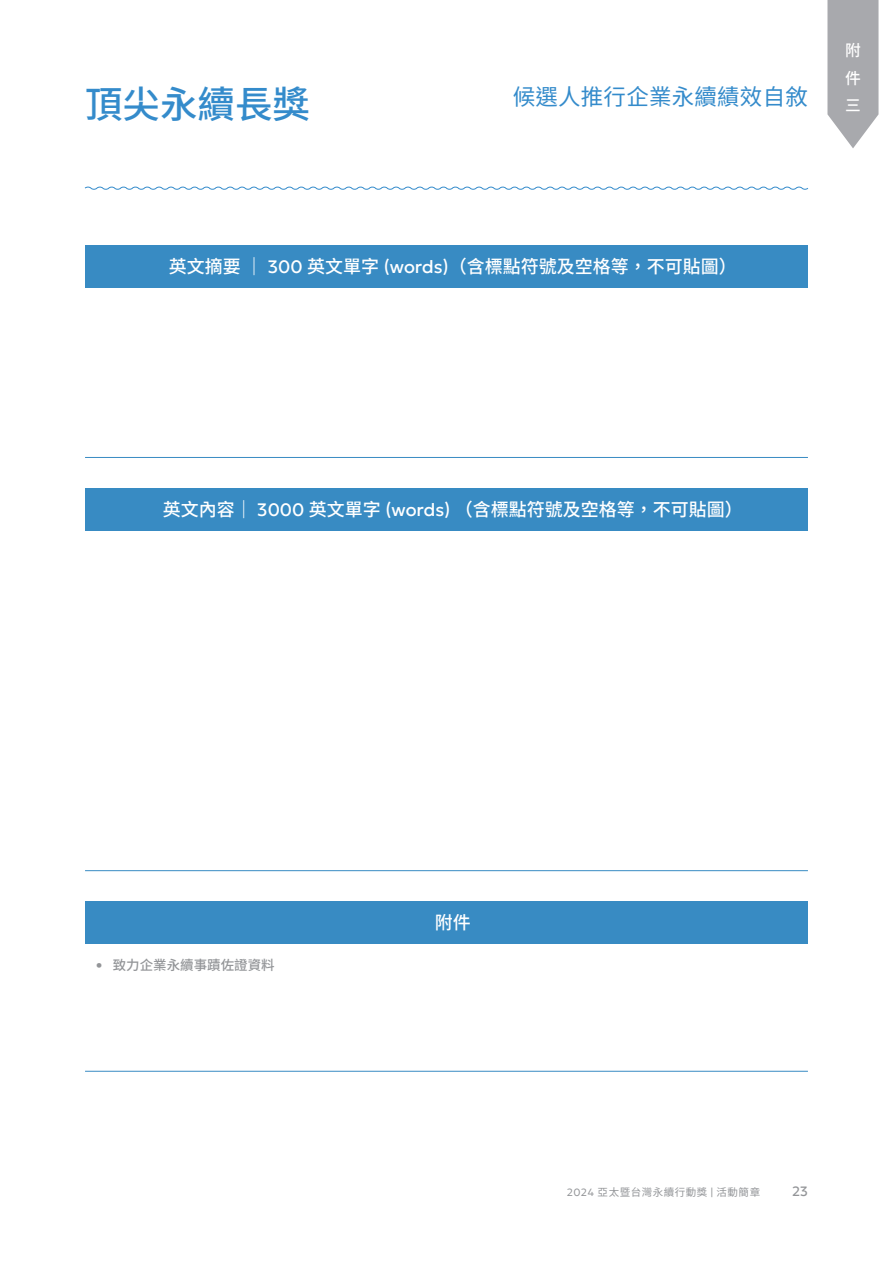
<style>
.page{position:relative;width:893px;height:1263px;background:#fff}
.page>*{position:absolute;margin:0;border:0;box-sizing:border-box;transform-origin:0 0}
.t1{font:500 37.5px "Noto Sans TC";color:#348bcb}
.t2{font:22.5px "Noto Sans TC";letter-spacing:.01em;color:#348bcb}
.t3{font:500 18px "Noto Sans TC";color:#fff}
.t4{font:500 15.75px/27.3px "Noto Sans TC";color:#fff}
.t5{font:500 13.5px "Noto Sans TC";color:#939598}
.t6{font:13.5px "Geologica";color:#939598}
.t7{font:10.5px "Noto Sans TC";letter-spacing:.05em;color:#939598}
.s1{font-family:"Geologica";font-weight:400}
.s2{font-family:"Geologica";font-weight:300}
</style>
<div class="page">
<div style="left:85px;top:245px;width:723px;height:42px;background:#388bc3"></div>
<hr style="left:85px;top:457px;width:723px;height:1px;background:#388bc3">
<div style="left:85px;top:488px;width:723px;height:42px;background:#388bc3"></div>
<hr style="left:85px;top:870px;width:723px;height:1px;background:#388bc3">
<div style="left:85px;top:901px;width:723px;height:43px;background:#388bc3"></div>
<hr style="left:85px;top:1071px;width:723px;height:1px;background:#388bc3">
<svg style="left:827px;top:0;width:51px;height:148px"></svg>
<svg style="left:84px;top:186px;width:725px;height:4px"></svg>
<p class="t1" style="left:85px;top:83px;width:226px">頂尖永續長獎</p>
<p class="t2" style="left:513px;top:84px;width:297px">候選人推行企業永續績效自敘</p>
<p class="t4" style="left:845px;top:37px;width:17px">附件</p>
<p class="t4" style="left:845px;top:92px;width:16px">三</p>
<p class="t3" style="left:169px;top:256px;width:569px">英文摘要｜ <span class="s1">300</span> 英文單字 <span class="s1">(words)</span>（含標點符號及空格等，不可貼圖）</p>
<p class="t3" style="left:163px;top:499px;width:582px">英文內容｜ <span class="s1">3000</span> 英文單字 <span class="s1">(words)</span> （含標點符號及空格等，不可貼圖）</p>
<p class="t5" style="left:96px;top:957px;width:181px"><span class="s1">•</span> 致力企業永續事蹟佐證資料</p>
<p class="t3" style="left:435px;top:912px;width:37px">附件</p>
<p class="t7" style="left:567px;top:1186px;width:195px"><span class="s2">2024</span> 亞太暨台灣永續行動獎 <span class="s2">|</span> 活動簡章</p>
<p class="t6" style="left:792px;top:1180px;width:17px">23</p>
</div>
